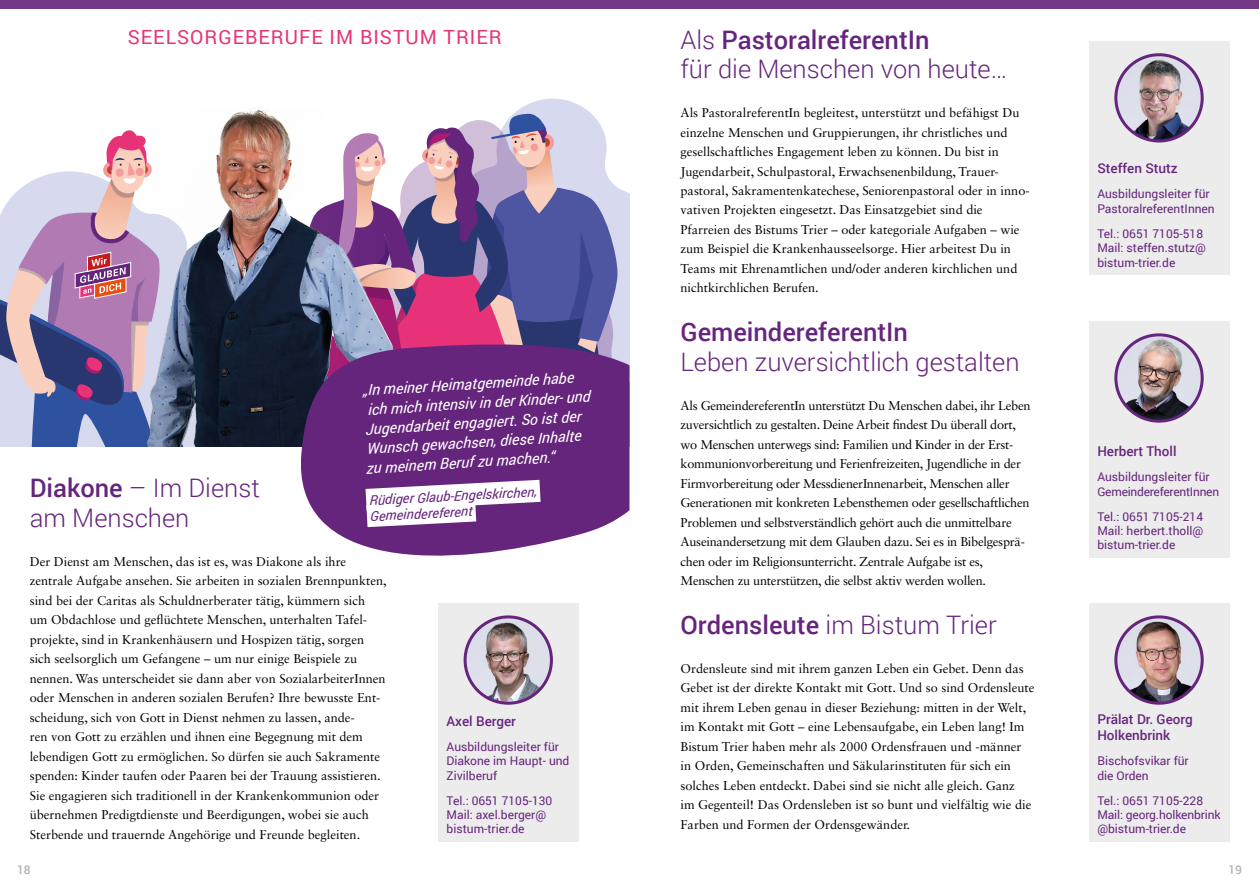
<style>
.page{position:relative;width:1259px;height:893px;background:#fff}
.page>*{position:absolute;margin:0;border:0;box-sizing:border-box;transform-origin:0 0}
.t1{font:300 25.5px/29.2px "Roboto";color:#66257d}
.t2{font:500 25.5px "Roboto";color:#66257d}
.t3{font:19.5px "Roboto";letter-spacing:.05em;color:#e83278}
.t4{font:italic 15px "Roboto";color:#fff}
.t5{font:500 13.5px/16.2px "Roboto";color:#66257d}
.t6{font:italic 13.5px/16.2px "Roboto";color:#66257d}
.t7{font:12.75px/19.5px "Sabon LT Std";color:#000}
.t8{font:12.75px/19.5px "Sabon LT Std";letter-spacing:-.02em;color:#000}
.t9{font:12px/14.4px "Roboto";color:#66257d}
.t10{font:12px/14.4px "Roboto";letter-spacing:-.02em;color:#66257d}
.t11{font:500 12px "Roboto";color:#b3b2b2}
.s1{font-weight:500}
</style>
<div class="page">
<div style="left:0;top:0;width:1259px;height:9px;background:#743786"></div>
<svg style="left:514px;top:98px;width:77px;height:16px"></svg>
<svg style="left:408px;top:114px;width:210px;height:225px;background:#937aa9"></svg>
<svg style="left:0;top:130px;width:130px;height:316px"></svg>
<img style="left:130px;top:108px;width:278px;height:338px">
<svg style="left:291px;top:339px;width:338px;height:217px;background:#733c87"></svg>
<div style="left:438px;top:604px;width:140px;height:238px;background:#ececec"></div>
<img style="left:465px;top:617px;width:86px;height:86px;border-radius:43px">
<div style="left:463px;top:615px;width:90px;height:90px;border:3px solid #66257d;border-radius:50%"></div>
<div style="left:1089px;top:42px;width:140px;height:233px;background:#ececec"></div>
<img style="left:1116px;top:55px;width:86px;height:86px;border-radius:43px">
<div style="left:1114px;top:53px;width:89px;height:90px;border:3px solid #66257d;border-radius:50%"></div>
<div style="left:1089px;top:322px;width:140px;height:236px;background:#ececec"></div>
<img style="left:1116px;top:335px;width:86px;height:86px;border-radius:43px">
<div style="left:1114px;top:333px;width:89px;height:90px;border:3px solid #66257d;border-radius:50%"></div>
<div style="left:1089px;top:604px;width:140px;height:238px;background:#ececec"></div>
<img style="left:1116px;top:617px;width:86px;height:86px;border-radius:43px">
<div style="left:1114px;top:615px;width:89px;height:90px;border:3px solid #66257d;border-radius:50%"></div>
<svg style="left:365px;top:480px;width:175px;height:47px"></svg>
<h2 class="t3" style="left:128px;top:23px;width:375px">SEELSORGEBERUFE IM BISTUM TRIER</h2>
<p class="t4" style="left:362px;top:381px;width:213px;rotate:-4deg">„In meiner Heimatgemeinde habe</p>
<p class="t4" style="left:367px;top:400px;width:224px;rotate:-4deg">ich mich intensiv in der Kinder- und</p>
<p class="t4" style="left:365px;top:420px;width:218px;rotate:-4deg">Jugendarbeit engagiert. So ist der</p>
<p class="t4" style="left:366px;top:439px;width:217px;rotate:-4deg">Wunsch gewachsen, diese Inhalte</p>
<p class="t4" style="left:365px;top:459px;width:190px;rotate:-4deg">zu meinem Beruf zu machen.“</p>
<p class="t6" style="left:369px;top:492px;width:169px;rotate:-3deg">Rüdiger Glaub-Engelskirchen,<br>Gemeindereferent</p>
<h1 class="t1" style="left:30px;top:473px;width:231px"><span class="s1">Diakone</span> – Im Dienst am Menschen</h1>
<p class="t7" style="left:30px;top:551px;width:358px">Der Dienst am Menschen, das ist es, was Diakone als ihre zentrale Aufgabe ansehen. Sie arbeiten in sozialen Brennpunkten, sind bei der Caritas als Schuldnerberater tätig, kümmern sich<br>um Obdachlose und geflüchtete Menschen, unterhalten Tafel&shy;projekte, sind in Krankenhäusern und Hospizen tätig, sorgen sich seelsorglich um Gefangene – um nur einige Beispiele zu nennen. Was unterscheidet sie dann aber von SozialarbeiterInnen oder Menschen in anderen sozialen Berufen? Ihre bewusste Ent&shy;scheidung, sich von Gott in Dienst nehmen zu lassen, ande-<br>ren von Gott zu erzählen und ihnen eine Begegnung mit dem lebendigen Gott zu ermöglichen. So dürfen sie auch Sakramente spenden: Kinder taufen oder Paaren bei der Trauung assistieren.<br>Sie engagieren sich traditionell in der Krankenkommunion oder übernehmen Predigtdienste und Beerdigungen, wobei sie auch Sterbende und trauernde Angehörige und Freunde begleiten.</p>
<p class="t5" style="left:446px;top:712px;width:71px">Axel Berger</p>
<p class="t9" style="left:446px;top:739px;width:124px">Ausbildungsleiter für<br>Diakone im Haupt- und<br>Zivilberuf</p>
<p class="t9" style="left:446px;top:793px;width:107px">Tel.: 0651 7105-130<br>Mail: axel.berger@ bistum-trier.de</p>
<h1 class="t1" style="left:680px;top:24px;width:328px">Als <span class="s1">PastoralreferentIn<br></span>für die Menschen von heute…</h1>
<p class="t7" style="left:680px;top:103px;width:351px">Als PastoralreferentIn begleitest, unterstützt und befähigst Du einzelne Menschen und Gruppierungen, ihr christliches und gesellschaftliches Engagement leben zu können. Du bist in Jugendarbeit, Schulpastoral, Erwachsenenbildung, Trauer&shy;pastoral, Sakramentenkatechese, Seniorenpastoral oder in inno&shy;vativen Projekten eingesetzt. Das Einsatzgebiet sind die Pfarreien des Bistums Trier – oder kategoriale Aufgaben – wie zum Beispiel die Krankenhausseelsorge. Hier arbeitest Du in Teams mit Ehrenamtlichen und/oder anderen kirchlichen und nichtkirchlichen Berufen.</p>
<h1 class="t2" style="left:680px;top:314px;width:229px">GemeindereferentIn</h1>
<h1 class="t1" style="left:680px;top:346px;width:341px">Leben zuversichtlich gestalten</h1>
<p class="t8" style="left:680px;top:395px;width:351px">Als GemeindereferentIn unterstützt Du Menschen dabei, ihr Leben zuversichtlich zu gestalten. Deine Arbeit findest Du überall dort, wo Menschen unterwegs sind: Familien und Kinder in der Erst&shy;kommunionvorbereitung und Ferienfreizeiten, Jugendliche in der Firmvorbereitung oder MessdienerInnenarbeit, Menschen aller Generationen mit konkreten Lebensthemen oder gesellschaftlichen Problemen und selbstverständlich gehört auch die unmittelbare Auseinandersetzung mit dem Glauben dazu. Sei es in Bibelgesprä&shy;chen oder im Religionsunterricht. Zentrale Aufgabe ist es, Menschen zu unterstützen, die selbst aktiv werden wollen.</p>
<h1 class="t1" style="left:680px;top:609px;width:318px"><span class="s1">Ordensleute</span> im Bistum Trier</h1>
<p class="t7" style="left:680px;top:658px;width:355px">Ordensleute sind mit ihrem ganzen Leben ein Gebet. Denn das Gebet ist der direkte Kontakt mit Gott. Und so sind Ordensleute mit ihrem Leben genau in dieser Beziehung: mitten in der Welt, im Kontakt mit Gott – eine Lebensaufgabe, ein Leben lang! Im Bistum Trier haben mehr als 2000 Ordensfrauen und -männer in Orden, Gemeinschaften und Säkularinstituten für sich ein solches Leben entdeckt. Dabei sind sie nicht alle gleich. Ganz<br>im Gegenteil! Das Ordensleben ist so bunt und vielfältig wie die Farben und Formen der Ordensgewänder.</p>
<p class="t5" style="left:1097px;top:160px;width:82px">Steffen Stutz</p>
<p class="t9" style="left:1097px;top:186px;width:119px">Ausbildungsleiter für<br>PastoralreferentInnen</p>
<p class="t9" style="left:1097px;top:226px;width:110px">Tel.: 0651 7105-518<br>Mail: steffen.stutz@ bistum-trier.de</p>
<p class="t5" style="left:1097px;top:443px;width:81px">Herbert Tholl</p>
<p class="t10" style="left:1097px;top:469px;width:123px">Ausbildungsleiter für<br>GemeindereferentInnen</p>
<p class="t9" style="left:1097px;top:509px;width:107px;text-align:justify">Tel.: 0651 7105-214<br>Mail: herbert.tholl@ bistum-trier.de</p>
<p class="t5" style="left:1097px;top:711px;width:97px">Prälat Dr. Georg<br>Holkenbrink</p>
<p class="t9" style="left:1097px;top:753px;width:93px">Bischofsvikar für die Orden</p>
<p class="t9" style="left:1097px;top:793px;width:125px">Tel.: 0651 7105-228<br>Mail: georg.holkenbrink @bistum-trier.de</p>
<p class="t11" style="left:17px;top:861px;width:15px">18</p>
<p class="t11" style="left:1228px;top:861px;width:15px">19</p>
</div>
